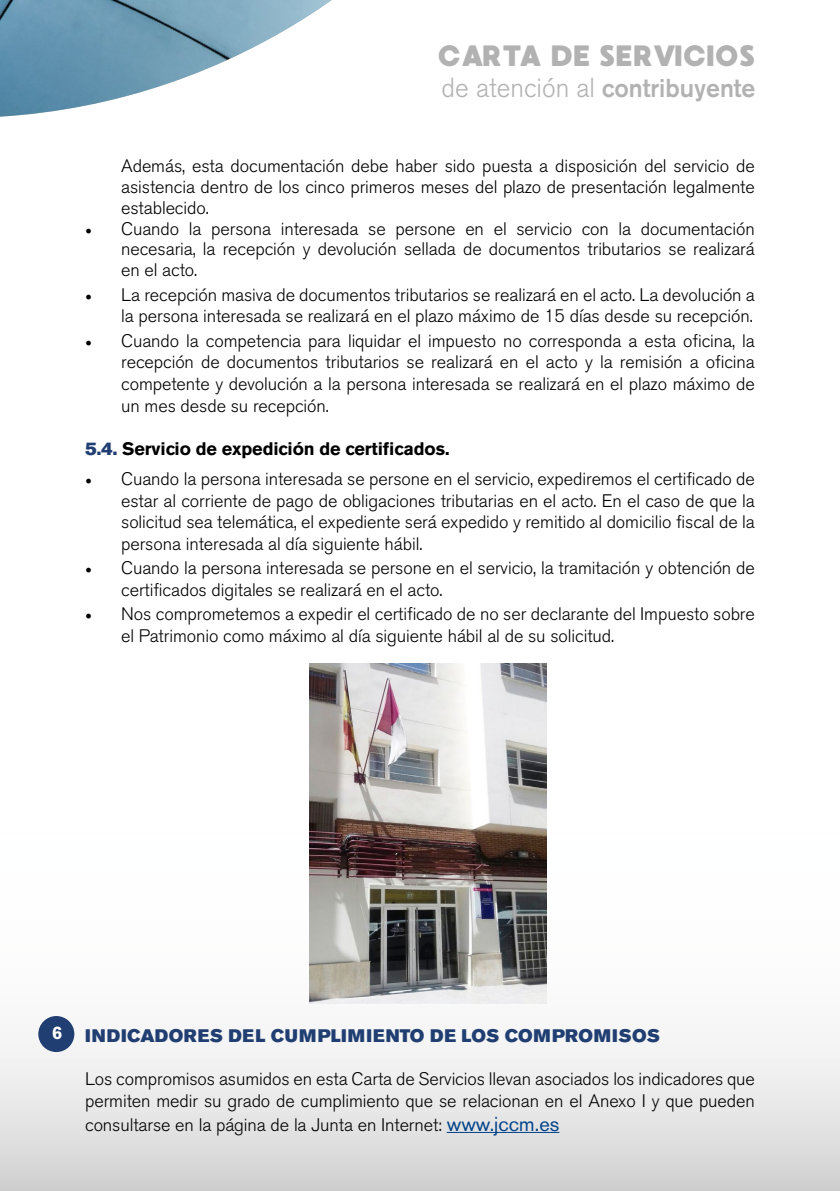
<style>
.page{position:relative;width:840px;height:1191px;background:#fff}
.page>*{position:absolute;margin:0;border:0;box-sizing:border-box;transform-origin:0 0}
.t1{font:29.4px "MADE Waffle Soft";color:#b3b2b2;scale:.96 1}
.t2{font:500 25.8px "Akzidenz Grotesk BE";color:#b3b2b2;scale:.96 1}
.t3{font:300 18px/21.6px "Akzidenz Grotesk BE";letter-spacing:-.005em;color:#000;text-align:justify}
.t4{font:18px "Akzidenz Grotesk BE Super";letter-spacing:.03em;color:#203e71}
.t5{font:700 18px "Akzidenz Grotesk BE";letter-spacing:-.005em;color:#000}
.t6{font:700 18px "Akzidenz Grotesk BE";color:#fff}
.s1{font-weight:300;font-size:27.2px}
.s2{font-family:"Minion Pro";font-weight:400}
.s3{font-family:"Akzidenz Grotesk BE Super";font-weight:400;color:#203e71}
.s4{font-weight:400;font-size:20px;color:#004289}
</style>
<div class="page">
<img style="left:0;top:0;width:332px;height:117px">
<img style="left:0;top:683px;width:571px;height:508px">
<hr style="left:446px;top:1132px;width:113px;height:1px;background:#004289">
<div style="left:38px;top:1016px;width:36px;height:36px;background:#203e71;border-radius:50%"></div>
<img style="left:309px;top:663px;width:237px;height:340px">
<h1 class="t1" style="left:437px;top:38px;width:332px">CARTA DE SERVICIOS</h1>
<h2 class="t2" style="left:441px;top:72px;width:328px"><span class="s1">de atención al</span> contribuyente</h2>
<p class="t3" style="left:121px;top:156px;width:634px;line-height:20.8px">Además, esta documentación debe haber sido puesta a disposición del servicio de asistencia dentro de los cinco primeros meses del plazo de presentación legalmente establecido.</p>
<p class="t3" style="left:121px;top:218px;width:634px;line-height:20.8px;text-indent:-36px"><span class="s2">•</span> Cuando la persona interesada se persone en el servicio con la documentación necesaria, la recepción y devolución sellada de documentos tributarios se realizará en el acto.</p>
<p class="t3" style="left:85px;top:284px;width:670px;text-align:right"><span class="s2">•</span> La recepción masiva de documentos tributarios se realizará en el acto. La devolución a la persona interesada se realizará en el plazo máximo de 15 días desde su recepción.</p>
<p class="t3" style="left:121px;top:330px;width:635px;text-indent:-36px"><span class="s2">•</span> Cuando la competencia para liquidar el impuesto no corresponda a esta oficina, la recepción de documentos tributarios se realizará en el acto y la remisión a oficina competente y devolución a la persona interesada se realizará en el plazo máximo de un mes desde su recepción.</p>
<p class="t5" style="left:85px;top:438px;width:365px"><span class="s3">5.4.</span> Servicio de expedición de certificados.</p>
<p class="t3" style="left:121px;top:468px;width:635px;text-indent:-36px"><span class="s2">•</span> Cuando la persona interesada se persone en el servicio, expediremos el certificado de estar al corriente de pago de obligaciones tributarias en el acto. En el caso de que la solicitud sea telemática, el expediente será expedido y remitido al domicilio fiscal de la persona interesada al día siguiente hábil.</p>
<p class="t3" style="left:121px;top:557px;width:634px;text-indent:-36px"><span class="s2">•</span> Cuando la persona interesada se persone en el servicio, la tramitación y obtención de certificados digitales se realizará en el acto.</p>
<p class="t3" style="left:121px;top:603px;width:635px;text-indent:-36px"><span class="s2">•</span> Nos comprometemos a expedir el certificado de no ser declarante del Impuesto sobre el Patrimonio como máximo al día siguiente hábil al de su solicitud.</p>
<p class="t6" style="left:52px;top:1022px;width:12px">6</p>
<p class="t4" style="left:85px;top:1025px;width:576px">INDICADORES DEL CUMPLIMIENTO DE LOS COMPROMISOS</p>
<p class="t3" style="left:85px;top:1068px;width:671px">Los compromisos asumidos en esta Carta de Servicios llevan asociados los indicadores que permiten medir su grado de cumplimiento que se relacionan en el Anexo I y que pueden</p>
<p class="t3" style="left:85px;top:1114px;width:475px">consultarse en la página de la Junta en Internet: <span class="s4">www.jccm.es</span></p>
</div>
